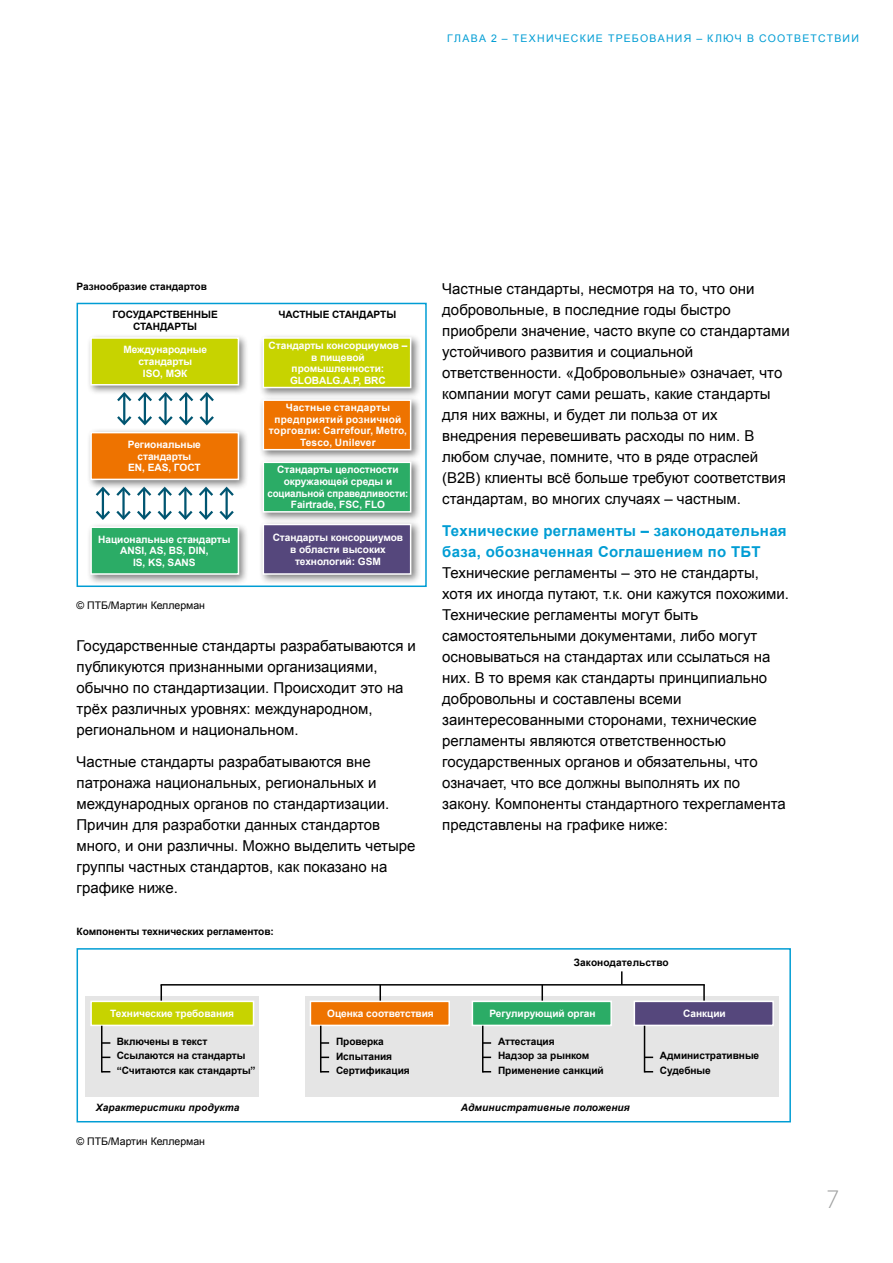
<style>
.page{position:relative;width:893px;height:1263px;background:#fff}
.page>*{position:absolute;margin:0;border:0;box-sizing:border-box;transform-origin:0 0}
.t1{font:300 27px "Myriad Pro";color:#a0a1a1}
.t2{font:15px/21px "Arial";color:#000}
.t3{font:700 15px/21px "Arial";letter-spacing:.02em;color:#009dd4}
.t4{font:10.5px "Arial";letter-spacing:.12em;color:#009dd4}
.t5{font:10.5px "Arial";color:#000}
.t6{font:700 10.2px/11.6px "Arial";letter-spacing:-.005em;color:#fff;text-align:center}
.t7{font:700 10.2px/14.9px "Arial";letter-spacing:-.005em;color:#000}
.t8{font:700 10.2px/11.6px "Arial";letter-spacing:.02em;color:#fff;text-align:center}
.t9{font:italic 700 10.2px "Arial";letter-spacing:.01em;color:#000}
</style>
<div class="page">
<div style="left:77px;top:303px;width:350px;height:284px;border:2px solid #009dd4"></div>
<div style="left:87px;top:333px;width:162px;height:62px;background:#000;opacity:.5"></div>
<div style="left:90px;top:337px;width:149px;height:48px;background:#c7d300;border:2px solid #fff"></div>
<div style="left:259px;top:333px;width:162px;height:65px;background:#000;opacity:.5"></div>
<div style="left:263px;top:337px;width:148px;height:51px;background:#c7d300;border:2px solid #fff"></div>
<div style="left:87px;top:428px;width:162px;height:62px;background:#000;opacity:.5"></div>
<div style="left:90px;top:432px;width:149px;height:48px;background:#ee7300;border:2px solid #fff"></div>
<div style="left:259px;top:396px;width:162px;height:64px;background:#000;opacity:.5"></div>
<div style="left:263px;top:399px;width:148px;height:51px;background:#ee7300;border:2px solid #fff"></div>
<div style="left:87px;top:523px;width:162px;height:62px;background:#000;opacity:.5"></div>
<div style="left:90px;top:526px;width:149px;height:49px;background:#2bac66;border:2px solid #fff"></div>
<div style="left:259px;top:520px;width:162px;height:65px;background:#000;opacity:.5"></div>
<div style="left:263px;top:524px;width:148px;height:51px;background:#55477c;border:2px solid #fff"></div>
<div style="left:259px;top:458px;width:162px;height:64px;background:#000;opacity:.5"></div>
<div style="left:263px;top:462px;width:148px;height:51px;background:#2bac66;border:2px solid #fff"></div>
<hr style="left:123px;top:394px;width:2px;height:30px;background:#005571">
<hr style="left:144px;top:394px;width:2px;height:30px;background:#005571">
<hr style="left:185px;top:394px;width:2px;height:30px;background:#005571">
<hr style="left:164px;top:394px;width:3px;height:30px;background:#005571">
<hr style="left:206px;top:394px;width:2px;height:30px;background:#005571">
<svg style="left:115px;top:390px;width:101px;height:14px"></svg>
<svg style="left:117px;top:414px;width:97px;height:12px"></svg>
<hr style="left:102px;top:488px;width:2px;height:30px;background:#005571">
<hr style="left:122px;top:488px;width:3px;height:30px;background:#005571">
<hr style="left:143px;top:488px;width:2px;height:30px;background:#005571">
<hr style="left:164px;top:488px;width:2px;height:30px;background:#005571">
<hr style="left:205px;top:488px;width:2px;height:30px;background:#005571">
<hr style="left:184px;top:488px;width:3px;height:30px;background:#005571">
<hr style="left:225px;top:488px;width:3px;height:30px;background:#005571">
<svg style="left:93px;top:485px;width:143px;height:13px"></svg>
<svg style="left:95px;top:508px;width:139px;height:12px"></svg>
<div style="left:305px;top:996px;width:474px;height:101px;background:#e5e5e5"></div>
<div style="left:86px;top:996px;width:173px;height:101px;background:#e5e5e5"></div>
<div style="left:77px;top:948px;width:714px;height:174px;border:2px solid #009dd4"></div>
<div style="left:90px;top:1001px;width:164px;height:25px;background:#c7d300;border:2px solid #fff"></div>
<hr style="left:161px;top:984px;width:544px;height:1px;background:#000">
<svg style="left:161px;top:985px;width:1px;height:16px"></svg>
<hr style="left:101px;top:1026px;width:1px;height:46px;background:#000">
<svg style="left:621px;top:971px;width:1px;height:13px"></svg>
<svg style="left:102px;top:1042px;width:8px;height:2px"></svg>
<svg style="left:102px;top:1056px;width:8px;height:2px"></svg>
<div style="left:310px;top:1001px;width:140px;height:25px;background:#ee7300;border:2px solid #fff"></div>
<svg style="left:379px;top:985px;width:2px;height:16px"></svg>
<hr style="left:320px;top:1026px;width:1px;height:46px;background:#000">
<svg style="left:321px;top:1042px;width:8px;height:2px"></svg>
<svg style="left:321px;top:1056px;width:8px;height:2px"></svg>
<div style="left:472px;top:1001px;width:140px;height:25px;background:#2bac66;border:2px solid #fff"></div>
<svg style="left:541px;top:985px;width:2px;height:16px"></svg>
<hr style="left:482px;top:1026px;width:1px;height:46px;background:#000">
<svg style="left:483px;top:1042px;width:8px;height:2px"></svg>
<svg style="left:483px;top:1056px;width:8px;height:2px"></svg>
<div style="left:634px;top:1001px;width:140px;height:25px;background:#55477c;border:2px solid #fff"></div>
<svg style="left:703px;top:985px;width:2px;height:16px"></svg>
<hr style="left:644px;top:1026px;width:1px;height:46px;background:#000">
<svg style="left:645px;top:1056px;width:8px;height:2px"></svg>
<p class="t4" style="left:447px;top:31px;width:82px">Глава 2 – Техническиет</p>
<p class="t4" style="left:616px;top:31px;width:17px">ребов</p>
<p class="t4" style="left:658px;top:31px;width:86px">ания – ключвсоответствии</p>
<p class="t7" style="left:77px;top:279px;width:132px">Разнообразие стандартов</p>
<p class="t7" style="left:112px;top:309px;width:107px;line-height:11.6px;text-align:center">ГОСУДАРСТВЕННЫЕ<br>СТАНДАРТЫ</p>
<p class="t7" style="left:278px;top:308px;width:119px">ЧАСТНЫЕ СТАНДАРТЫ</p>
<p class="t6" style="left:123px;top:344px;width:85px">Международные стандарты<br>ISO, МЭК</p>
<p class="t6" style="left:269px;top:340px;width:140px">Стандарты консорциумов – в пищевой промышленности:<br>GLOBALG.A.P, BRC</p>
<p class="t6" style="left:128px;top:439px;width:74px">Региональные стандарты<br>EN, EAS, ГОСТ</p>
<p class="t8" style="left:269px;top:402px;width:140px">Частные стандарты предприятий розничной торговли: Carrefour, Metro,<br>Tesco, Unilever</p>
<p class="t6" style="left:267px;top:464px;width:142px">Стандарты целостности окружающей среды и социальной справедливости:<br>Fairtrade, FSC, FLO</p>
<p class="t6" style="left:98px;top:534px;width:134px">Национальные стандарты<br>ANSI, AS, BS, DIN,<br>IS, KS, SANS</p>
<p class="t6" style="left:273px;top:532px;width:132px">Стандарты консорциумов в области высоких технологий: GSM</p>
<p class="t5" style="left:77px;top:598px;width:130px">© ПТБ/Мартин Келлерман</p>
<p class="t2" style="left:77px;top:635px;width:341px">Государственные стандарты разрабатываются и публикуются признанными организациями, обычно по стандартизации. Происходит это на трёх различных уровнях: международном, региональном и национальном.</p>
<p class="t2" style="left:77px;top:751px;width:341px">Частные стандарты разрабатываются вне патронажа национальных, региональных и международных органов по стандартизации.<br>Причин для разработки данных стандартов много, и они различны. Можно выделить четыре группы частных стандартов, как показано на графике ниже.</p>
<p class="t7" style="left:77px;top:924px;width:199px">Компоненты технических регламентов:</p>
<p class="t2" style="left:442px;top:278px;width:349px">Частные стандарты, несмотря на то, что они добровольные, в последние годы быстро приобрели значение, часто вкупе со стандартами устойчивого развития и социальной ответственности. «Добровольные» означает, что компании могут сами решать, какие стандарты для них важны, и будет ли польза от их внедрения перевешивать расходы по ним. В любом случае, помните, что в ряде отраслей (B2B) клиенты всё больше требуют соответствия стандартам, во многих случаях – частным.</p>
<p class="t3" style="left:442px;top:520px;width:346px">Технические регламенты – законодательная база, обозначенная Соглашением по ТБТ</p>
<p class="t2" style="left:442px;top:562px;width:348px">Технические регламенты – это не стандарты, хотя их иногда путают, т.к. они кажутся похожими.<br>Технические регламенты могут быть самостоятельными документами, либо могут основываться на стандартах или ссылаться на них. В то время как стандарты принципиально добровольны и составлены всеми заинтересованными сторонами, технические регламенты являются ответственностью государственных органов и обязательны, что означает, что все должны выполнять их по закону. Компоненты стандартного техрегламента представлены на графике ниже:</p>
<p class="t7" style="left:574px;top:955px;width:96px">Законодательство</p>
<p class="t6" style="left:110px;top:1008px;width:125px">Технические требования</p>
<p class="t7" style="left:117px;top:1034px;width:140px">Включены в текст<br>Ссылаются на стандарты “Считаются как стандарты”</p>
<p class="t6" style="left:327px;top:1008px;width:108px">Оценка соответствия</p>
<p class="t7" style="left:336px;top:1034px;width:75px">Проверка<br>Испытания<br>Сертификация</p>
<p class="t6" style="left:489px;top:1008px;width:108px">Регулирующий орган</p>
<p class="t7" style="left:498px;top:1034px;width:107px">Аттестация<br>Надзор за рынком<br>Применение санкций</p>
<p class="t6" style="left:683px;top:1008px;width:44px">Санкции</p>
<p class="t7" style="left:660px;top:1049px;width:101px">Административные<br>Судебные</p>
<p class="t9" style="left:96px;top:1100px;width:145px">Характеристики продукта</p>
<p class="t9" style="left:461px;top:1100px;width:170px">Административные положения</p>
<p class="t5" style="left:77px;top:1134px;width:130px">© ПТБ/Мартин Келлерман</p>
<h1 class="t1" style="left:826px;top:1182px;width:15px">7</h1>
</div>
